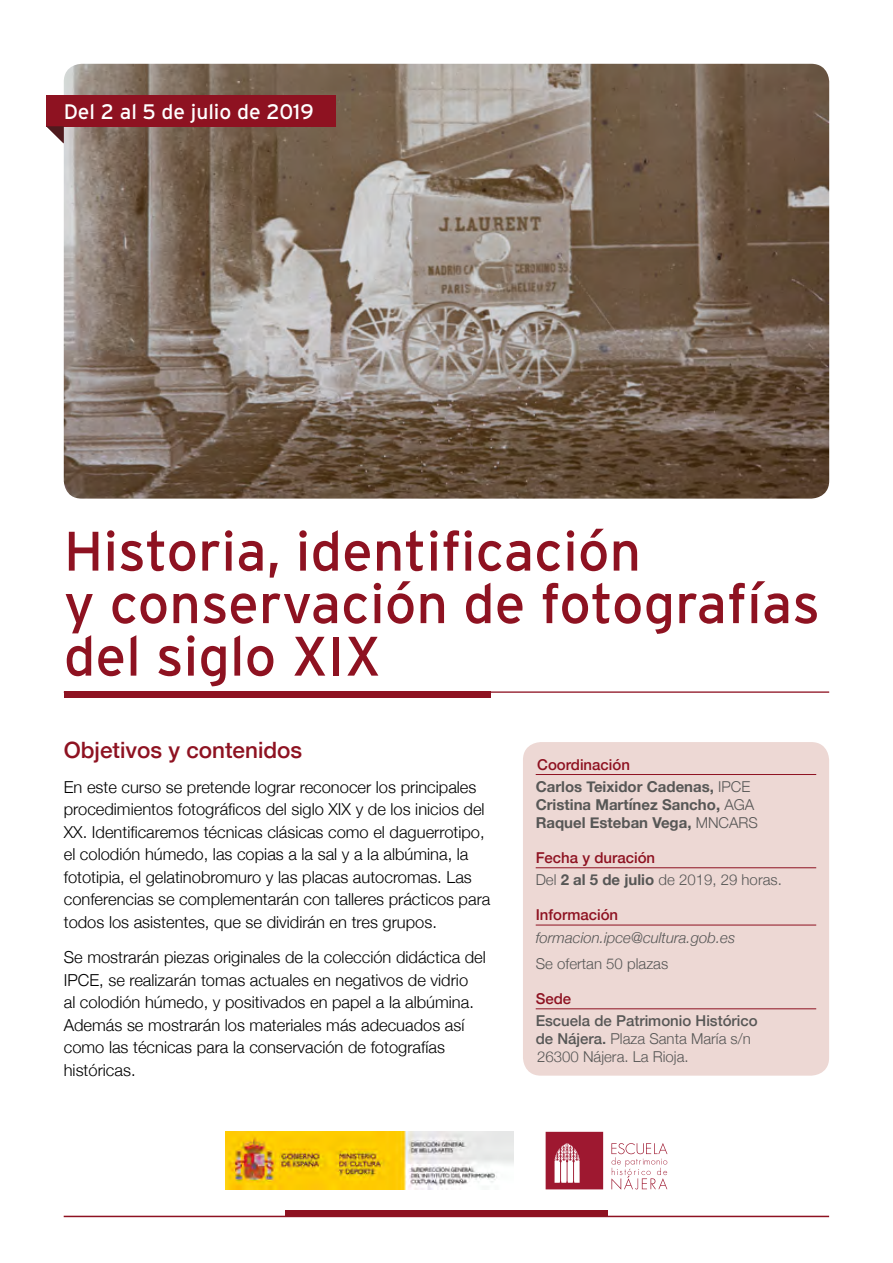
<style>
.page{position:relative;width:893px;height:1263px;background:#fff}
.page>*{position:absolute;margin:0;border:0;box-sizing:border-box;transform-origin:0 0}
.t1{font:55.5px/52.5px "Interstate";color:#8e1221}
.t2{font:500 22.5px "Helvetica Neue";color:#8e1221}
.t3{font:21px "Interstate";color:#fff}
.t4{font:500 20.4px "Helvetica Neue";color:#fff}
.t5{font:300 16.5px/22.5px "Helvetica Neue";color:#000}
.t6{font:300 15px/18px "Helvetica Neue";color:#575756}
.t7{font:700 15px/22.2px "Helvetica Neue";color:#575756}
.t8{font:italic 300 15px "Helvetica Neue";color:#575756}
.t9{font:500 15px "Helvetica Neue";color:#8e1221}
.s1{font-weight:500;color:#8e1221}
.s2{font-weight:300}
.s3{font-weight:700}
.s4{font-weight:500}
</style>
<div class="page">
<img style="left:64px;top:64px;width:765px;height:435px">
<div style="left:523px;top:742px;width:306px;height:334px;background:#edd8d4;border-radius:18px"></div>
<hr style="left:536px;top:774px;width:280px;height:1px;background:#8e1221">
<hr style="left:536px;top:867px;width:280px;height:1px;background:#8e1221">
<hr style="left:536px;top:925px;width:280px;height:1px;background:#8e1221">
<hr style="left:536px;top:1008px;width:280px;height:1px;background:#8e1221">
<div style="left:46px;top:95px;width:290px;height:31px;background:#8e1221"></div>
<svg style="left:46px;top:126px;width:18px;height:17px"></svg>
<hr style="left:64px;top:1216px;width:765px;height:1px;background:#8e1221">
<div style="left:285px;top:1210px;width:323px;height:7px;background:#8e1221"></div>
<hr style="left:64px;top:691px;width:765px;height:2px;background:#8e1221">
<div style="left:64px;top:691px;width:426px;height:7px;background:#8e1221"></div>
<img style="left:225px;top:1132px;width:288px;height:58px">
<svg style="left:611px;top:1143px;width:56px;height:47px"></svg>
<svg style="left:546px;top:1132px;width:57px;height:57px"></svg>
<p class="t4" style="left:64px;top:94px;width:225px">10 y 11 de abril de 2019</p>
<p class="t3" style="left:64px;top:100px;width:252px">Del 2 al 5 de julio de 2019</p>
<h1 class="t1" style="left:64px;top:524px;width:758px">Historia, identificación<br>y conservación de fotografías del siglo XIX</h1>
<h2 class="t2" style="left:64px;top:731px;width:240px">Objetivos y contenidos</h2>
<p class="t5" style="left:64px;top:774px;width:428px">En este curso se pretende lograr reconocer los principales procedimientos fotográficos del siglo XIX y de los inicios del XX. Identificaremos técnicas clásicas como el daguerrotipo, el colodión húmedo, las copias a la sal y a la albúmina, la fototipia, el gelatinobromuro y las placas autocromas. Las conferencias se complementarán con talleres prácticos para todos los asistentes, que se dividirán en tres grupos.</p>
<p class="t5" style="left:64px;top:945px;width:424px">Se mostrarán piezas originales de la colección didáctica del IPCE, se realizarán tomas actuales en negativos de vidrio<br>al colodión húmedo, y positivados en papel a la albúmina.<br>Además se mostrarán los materiales más adecuados así como las técnicas para la conservación de fotografías históricas.</p>
<p class="t7" style="left:536px;top:754px;width:216px"><span class="s1">Coordinación<br></span>Carlos Teixidor Cadenas, <span class="s2">IPCE</span></p>
<p class="t7" style="left:536px;top:796px;width:224px;line-height:18px">Cristina Martínez Sancho, <span class="s2">AGA<br></span>Raquel Esteban Vega, <span class="s2">MNCARS</span></p>
<p class="t6" style="left:536px;top:846px;width:248px;line-height:22.2px"><span class="s1">Fecha y duración<br></span>Del <span class="s3">2 al 5 de julio</span> de 2019, 29 horas.</p>
<p class="t9" style="left:536px;top:903px;width:84px">Información</p>
<p class="t8" style="left:536px;top:925px;width:201px">formacion.ipce@cultura.gob.es</p>
<p class="t6" style="left:536px;top:954px;width:134px">Se ofertan 50 plazas</p>
<p class="t9" style="left:536px;top:987px;width:37px">Sede</p>
<p class="t6" style="left:536px;top:1011px;width:224px"><span class="s4">Escuela de Patrimonio Histórico de Nájera.</span> Plaza Santa María s/n<br>26300 Nájera. La Rioja.</p>
</div>
